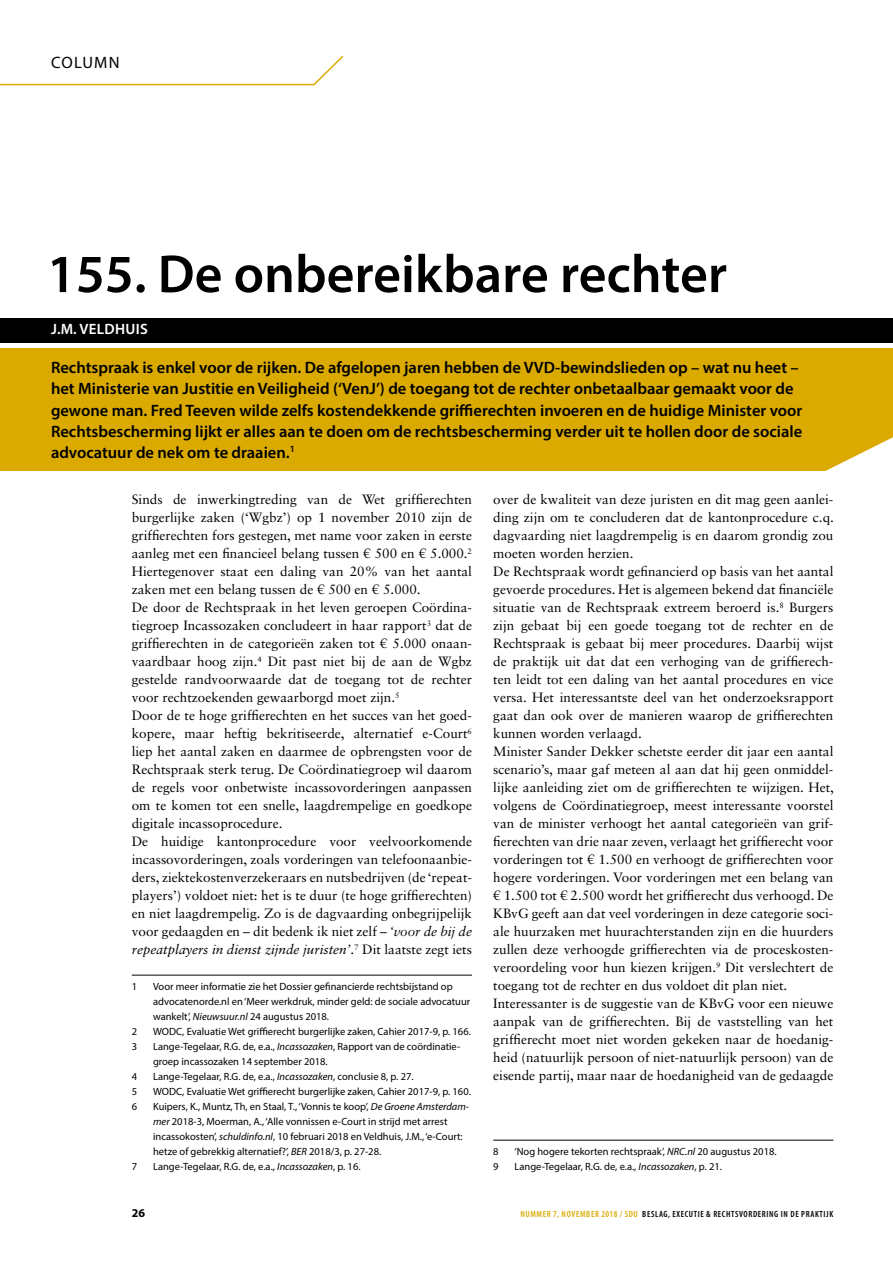
<style>
.page{position:relative;width:893px;height:1263px;background:#fff}
.page>*{position:absolute;margin:0;border:0;box-sizing:border-box;transform-origin:0 0}
.t1{font:600 54px "Myriad Pro";color:#000}
.t2{font:600 16.5px/21px "Myriad Pro";color:#000}
.t3{font:16.5px "Myriad Pro";color:#000}
.t4{font:600 15px "Myriad Pro";letter-spacing:.02em;color:#fff}
.t5{font:13.5px/18px "Sabon LT Std";color:#000}
.t6{font:700 12px "Myriad Pro";color:#000}
.t7{font:10.5px/15px "Myriad Pro";color:#000}
.t8{font:600 condensed 9px "Myriad Pro";letter-spacing:.07em;color:#000}
.t9{font:600 condensed 9px "Myriad Pro";letter-spacing:.07em;color:#daaa00}
.s1{font-style:italic}
</style>
<div class="page">
<div style="left:0;top:318px;width:893px;height:24px;background:#000"></div>
<svg style="left:0;top:55px;width:344px;height:31px"></svg>
<hr style="left:132px;top:975px;width:340px;height:1px;background:#000">
<hr style="left:493px;top:1140px;width:340px;height:1px;background:#000">
<div style="left:0;top:348px;width:893px;height:122px;background:#daaa00"></div>
<svg style="left:816px;top:470px;width:77px;height:1px"></svg>
<p class="t3" style="left:51px;top:53px;width:44px">Column</p>
<h1 class="t1" style="left:47px;top:240px;width:682px">155. De onbereikbare rechter</h1>
<p class="t4" style="left:51px;top:320px;width:98px">J.M. VELDHUIS</p>
<p class="t2" style="left:51px;top:357px;width:753px">Rechtspraak is enkel voor de rijken. De afgelopen jaren hebben de VVD-bewindslieden op – wat nu heet – het Ministerie van Justitie en Veiligheid (‘VenJ’) de toegang tot de rechter onbetaalbaar gemaakt voor de gewone man. Fred Teeven wilde zelfs kostendekkende griffierechten invoeren en de huidige Minister voor Rechtsbescherming lijkt er alles aan te doen om de rechtsbescherming verder uit te hollen door de sociale advocatuur de nek om te draaien.<sup>1</sup></p>
<p class="t5" style="left:132px;top:490px;width:342px">Sinds de inwerkingtreding van de Wet griffierechten burgerlijke zaken (‘Wgbz’) op 1 november 2010 zijn de griffierechten fors gestegen, met name voor zaken in eerste aanleg met een financieel belang tussen € 500 en € 5.000.<sup>2<br></sup>Hiertegenover staat een daling van 20% van het aantal zaken met een belang tussen de € 500 en € 5.000.<br>De door de Rechtspraak in het leven geroepen Coördina&shy;tiegroep Incassozaken concludeert in haar rapport<sup>3</sup> dat de griffierechten in de categorieën zaken tot € 5.000 onaan&shy;vaardbaar hoog zijn.<sup>4</sup> Dit past niet bij de aan de Wgbz gestelde randvoorwaarde dat de toegang tot de rechter voor rechtzoekenden gewaarborgd moet zijn.<sup>5<br></sup>Door de te hoge griffierechten en het succes van het goed&shy;kopere, maar heftig bekritiseerde, alternatief e-Court<sup>6 </sup>liep het aantal zaken en daarmee de opbrengsten voor de Rechtspraak sterk terug. De Coördinatiegroep wil daarom de regels voor onbetwiste incassovorderingen aanpassen om te komen tot een snelle, laagdrempelige en goedkope digitale incassoprocedure.<br>De huidige kantonprocedure voor veelvoorkomende incassovorderingen, zoals vorderingen van telefoonaanbie&shy;ders, ziektekostenverzekeraars en nutsbedrijven (de ‘repeat&shy;players’) voldoet niet: het is te duur (te hoge griffierechten) en niet laagdrempelig. Zo is de dagvaarding onbegrijpelijk voor gedaagden en – dit bedenk ik niet zelf – <span class="s1">‘voor de bij de repeatplayers in dienst zijnde juristen’</span>.<sup>7</sup> Dit laatste zegt iets</p>
<p class="t7" style="left:132px;top:979px;width:7px">1</p>
<p class="t7" style="left:153px;top:979px;width:319px">Voor meer informatie zie het Dossier gefinancierde rechtsbijstand op advocatenorde.nl en ‘Meer werkdruk, minder geld: de sociale advocatuur wankelt’, <span class="s1">Nieuwsuur.nl</span> 24 augustus 2018.</p>
<p class="t7" style="left:132px;top:1024px;width:7px">2</p>
<p class="t7" style="left:153px;top:1024px;width:319px">WODC, Evaluatie Wet griffierecht burgerlijke zaken, Cahier 2017-9, p. 166.</p>
<p class="t7" style="left:132px;top:1039px;width:330px">3 Lange-Tegelaar, R.G. de, e.a., <span class="s1">Incassozaken</span>, Rapport van de coördinatie-</p>
<p class="t7" style="left:153px;top:1054px;width:176px">groep incassozaken 14 september 2018.</p>
<p class="t7" style="left:132px;top:1069px;width:283px">4 Lange-Tegelaar, R.G. de, e.a., <span class="s1">Incassozaken</span>, conclusie 8, p. 27.</p>
<p class="t7" style="left:132px;top:1084px;width:7px">5</p>
<p class="t7" style="left:153px;top:1084px;width:319px">WODC, Evaluatie Wet griffierecht burgerlijke zaken, Cahier 2017-9, p. 160.</p>
<p class="t7" style="left:132px;top:1099px;width:339px">6 Kuipers, K., Muntz, Th, en Staal, T., ‘Vonnis te koop’, <span class="s1">De Groene Amsterdam-</span></p>
<p class="t7" style="left:153px;top:1114px;width:296px"><span class="s1">mer</span> 2018-3, Moerman, A., ‘Alle vonnissen e-Court in strijd met arrest</p>
<p class="t7" style="left:153px;top:1129px;width:311px">incassokosten’, <span class="s1">schuldinfo.nl</span>, 10 februari 2018 en Veldhuis, J.M., ‘e-Court:</p>
<p class="t7" style="left:153px;top:1144px;width:230px">hetze of gebrekkig alternatief?’, <span class="s1">BER</span> 2018/3, p. 27-28.</p>
<p class="t7" style="left:132px;top:1159px;width:230px">7 Lange-Tegelaar, R.G. de, e.a., <span class="s1">Incassozaken</span>, p. 16.</p>
<p class="t5" style="left:493px;top:490px;width:342px">over de kwaliteit van deze juristen en dit mag geen aanlei&shy;ding zijn om te concluderen dat de kantonprocedure c.q. dagvaarding niet laagdrempelig is en daarom grondig zou moeten worden herzien.<br>De Rechtspraak wordt gefinancierd op basis van het aantal gevoerde procedures. Het is algemeen bekend dat financiële situatie van de Rechtspraak extreem beroerd is.<sup>8</sup> Burgers zijn gebaat bij een goede toegang tot de rechter en de Rechtspraak is gebaat bij meer procedures. Daarbij wijst de praktijk uit dat dat een verhoging van de griffierech&shy;ten leidt tot een daling van het aantal procedures en vice versa. Het interessantste deel van het onderzoeksrapport gaat dan ook over de manieren waarop de griffierechten kunnen worden verlaagd.<br>Minister Sander Dekker schetste eerder dit jaar een aantal scenario’s, maar gaf meteen al aan dat hij geen onmiddel&shy;lijke aanleiding ziet om de griffierechten te wijzigen. Het, volgens de Coördinatiegroep, meest interessante voorstel van de minister verhoogt het aantal categorieën van grif&shy;fierechten van drie naar zeven, verlaagt het griffierecht voor vorderingen tot € 1.500 en verhoogt de griffierechten voor hogere vorderingen. Voor vorderingen met een belang van € 1.500 tot € 2.500 wordt het griffierecht dus verhoogd. De KBvG geeft aan dat veel vorderingen in deze categorie soci&shy;ale huurzaken met huurachterstanden zijn en die huurders zullen deze verhoogde griffierechten via de proceskosten&shy;veroordeling voor hun kiezen krijgen.<sup>9</sup> Dit verslechtert de toegang tot de rechter en dus voldoet dit plan niet.<br>Interessanter is de suggestie van de KBvG voor een nieuwe aanpak van de griffierechten. Bij de vaststelling van het griffierecht moet niet worden gekeken naar de hoedanig&shy;heid (natuurlijk persoon of niet-natuurlijk persoon) van de eisende partij, maar naar de hoedanigheid van de gedaagde</p>
<p class="t7" style="left:493px;top:1144px;width:285px;text-indent:21px">‘Nog hogere tekorten rechtspraak’, <span class="s1">NRC.nl</span> 20 augustus 2018.<br>9 Lange-Tegelaar, R.G. de, e.a., <span class="s1">Incassozaken</span>, p. 21.</p>
<p class="t7" style="left:493px;top:1144px;width:7px">8</p>
<p class="t6" style="left:132px;top:1205px;width:15px">26</p>
<p class="t9" style="left:520px;top:1208px;width:110px">NUMMER 7, NOVEMBER 2018 / SDU</p>
<p class="t8" style="left:642px;top:1208px;width:193px">BESLAG, EXECUTIE &amp; RECHTSVORDERING IN DE PRAKTIJK</p>
</div>
